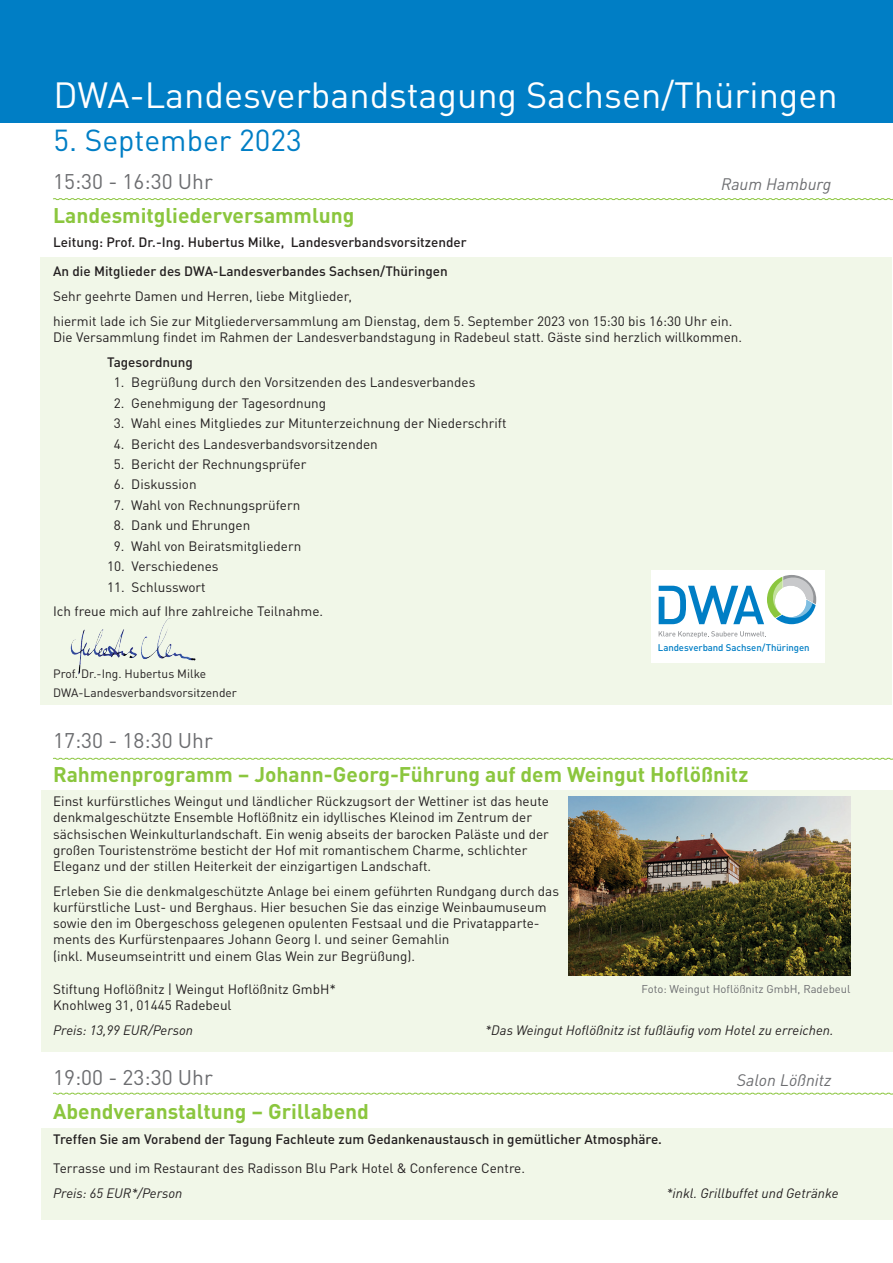
<style>
.page{position:relative;width:893px;height:1263px;background:#fff}
.page>*{position:absolute;margin:0;border:0;box-sizing:border-box;transform-origin:0 0}
.t1{font:36px "DINOT";color:#fff}
.t2{font:30px "DINOT";color:#007ec5}
.t3{font:700 21px "DINOT";color:#8bc63e}
.t4{font:21px "DINOT";color:#6c6d70}
.t5{font:italic 16.5px "DINOT";color:#6c6d70}
.t6{font:13.5px/16.2px "DINOT";color:#231f20}
.t7{font:500 13.5px/29px "DINOT";color:#231f20}
.t8{font:italic 13.5px "DINOT";color:#231f20}
.t9{font:12px/19.5px "DINOT";color:#231f20}
.t10{font:11.25px "DINOT";color:#6c6d70}
.t11{font:500 9.6px "DINOT";letter-spacing:-.01em;color:#007ec5}
</style>
<div class="page">
<div style="left:41px;top:1128px;width:852px;height:92px;background:#f1f7e8"></div>
<div style="left:40px;top:258px;width:852px;height:447px;background:#f1f7e8"></div>
<div style="left:41px;top:791px;width:852px;height:261px;background:#f1f7e8"></div>
<div style="left:0;top:0;width:893px;height:123px;background:#007ec5"></div>
<div style="left:651px;top:570px;width:173px;height:92px;background:#fff"></div>
<svg style="left:659px;top:631px;width:107px;height:7px"></svg>
<svg style="left:659px;top:575px;width:157px;height:49px"></svg>
<img style="left:568px;top:797px;width:282px;height:179px">
<svg style="left:53px;top:757px;width:840px;height:3px"></svg>
<svg style="left:53px;top:1092px;width:840px;height:3px"></svg>
<svg style="left:53px;top:198px;width:840px;height:2px;background:#c0df96"></svg>
<img style="left:71px;top:617px;width:125px;height:58px">
<h1 class="t1" style="left:53px;top:68px;width:786px">DWA-Landesverbandstagung Sachsen/Thüringen</h1>
<h2 class="t2" style="left:53px;top:117px;width:250px">5. September 2023</h2>
<h3 class="t4" style="left:53px;top:165px;width:161px">15:30 - 16:30 Uhr</h3>
<h3 class="t3" style="left:53px;top:199px;width:303px">Landesmitgliederversammlung</h3>
<p class="t7" style="left:53px;top:227px;width:415px">Leitung: Prof. Dr.-Ing. Hubertus Milke, Landesverbandsvorsitzender<br>An die Mitglieder des DWA-Landesverbandes Sachsen/Thüringen</p>
<p class="t6" style="left:53px;top:283px;width:681px;line-height:24.8px">Sehr geehrte Damen und Herren, liebe Mitglieder,<br>hiermit lade ich Sie zur Mitgliederversammlung am Dienstag, dem 5. September 2023 von 15:30 bis 16:30 Uhr ein.</p>
<p class="t6" style="left:53px;top:328px;width:690px">Die Versammlung findet im Rahmen der Landesverbandstagung in Radebeul statt. Gäste sind herzlich willkommen.</p>
<p class="t7" style="left:107px;top:346px;width:87px">Tagesordnung</p>
<p class="t6" style="left:114px;top:373px;width:363px">1. Begrüßung durch den Vorsitzenden des Landesverbandes</p>
<p class="t6" style="left:114px;top:394px;width:214px">2. Genehmigung der Tagesordnung</p>
<p class="t6" style="left:114px;top:414px;width:394px">3. Wahl eines Mitgliedes zur Mitunterzeichnung der Niederschrift</p>
<p class="t6" style="left:114px;top:435px;width:265px">4. Bericht des Landesverbandsvorsitzenden</p>
<p class="t6" style="left:114px;top:455px;width:194px">5. Bericht der Rechnungsprüfer</p>
<p class="t6" style="left:114px;top:476px;width:84px">6. Diskussion</p>
<p class="t6" style="left:114px;top:496px;width:188px">7. Wahl von Rechnungsprüfern</p>
<p class="t6" style="left:114px;top:516px;width:138px">8. Dank und Ehrungen</p>
<p class="t6" style="left:114px;top:537px;width:189px">9. Wahl von Beiratsmitgliedern</p>
<p class="t6" style="left:107px;top:557px;width:113px">10. Verschiedenes</p>
<p class="t6" style="left:53px;top:574px;width:272px;line-height:24.8px;text-indent:54px">11. Schlusswort<br>Ich freue mich auf Ihre zahlreiche Teilnahme.</p>
<p class="t5" style="left:721px;top:172px;width:112px">Raum Hamburg</p>
<p class="t11" style="left:658px;top:640px;width:153px">Landesverband Sachsen/Thüringen</p>
<p class="t9" style="left:53px;top:663px;width:185px">Prof. Dr.-Ing. Hubertus Milke<br>DWA-Landesverbandsvorsitzender</p>
<h3 class="t4" style="left:53px;top:724px;width:161px">17:30 - 18:30 Uhr</h3>
<h3 class="t3" style="left:53px;top:757px;width:697px">Rahmenprogramm – Johann-Georg-Führung auf dem Weingut Hoflößnitz</h3>
<p class="t6" style="left:53px;top:792px;width:497px">Einst kurfürstliches Weingut und ländlicher Rückzugsort der Wettiner ist das heute denkmalgeschützte Ensemble Hoflößnitz ein idyllisches Kleinod im Zentrum der sächsischen Weinkulturlandschaft. Ein wenig abseits der barocken Paläste und der großen Touristenströme besticht der Hof mit romantischem Charme, schlichter Eleganz und der stillen Heiterkeit der einzigartigen Landschaft.</p>
<p class="t6" style="left:53px;top:882px;width:507px">Erleben Sie die denkmalgeschützte Anlage bei einem geführten Rundgang durch das kurfürstliche Lust- und Berghaus. Hier besuchen Sie das einzige Weinbaumuseum sowie den im Obergeschoss gelegenen opulenten Festsaal und die Privatapparte&shy;ments des Kurfürstenpaares Johann Georg I. und seiner Gemahlin<br>(inkl. Museumseintritt und einem Glas Wein zur Begrüßung).</p>
<p class="t6" style="left:53px;top:980px;width:284px">Stiftung Hoflößnitz | Weingut Hoflößnitz GmbH*<br>Knohlweg 31, 01445 Radebeul</p>
<p class="t8" style="left:53px;top:1020px;width:141px">Preis: 13,99 EUR/Person</p>
<p class="t8" style="left:485px;top:1020px;width:350px">*Das Weingut Hoflößnitz ist fußläufig vom Hotel zu erreichen.</p>
<h3 class="t4" style="left:53px;top:1062px;width:161px">19:00 - 23:30 Uhr</h3>
<h3 class="t3" style="left:53px;top:1095px;width:317px">Abendveranstaltung – Grillabend</h3>
<p class="t7" style="left:53px;top:1123px;width:610px">Treffen Sie am Vorabend der Tagung Fachleute zum Gedankenaustausch in gemütlicher Atmosphäre.</p>
<p class="t6" style="left:53px;top:1159px;width:473px">Terrasse und im Restaurant des Radisson Blu Park Hotel &amp; Conference Centre.</p>
<p class="t8" style="left:53px;top:1182px;width:131px">Preis: 65 EUR*/Person</p>
<p class="t8" style="left:666px;top:1182px;width:174px">*inkl. Grillbuffet und Getränke</p>
<p class="t10" style="left:642px;top:981px;width:210px">Foto: Weingut Hoflößnitz GmbH, Radebeul</p>
<p class="t5" style="left:737px;top:1068px;width:96px">Salon Lößnitz</p>
</div>
